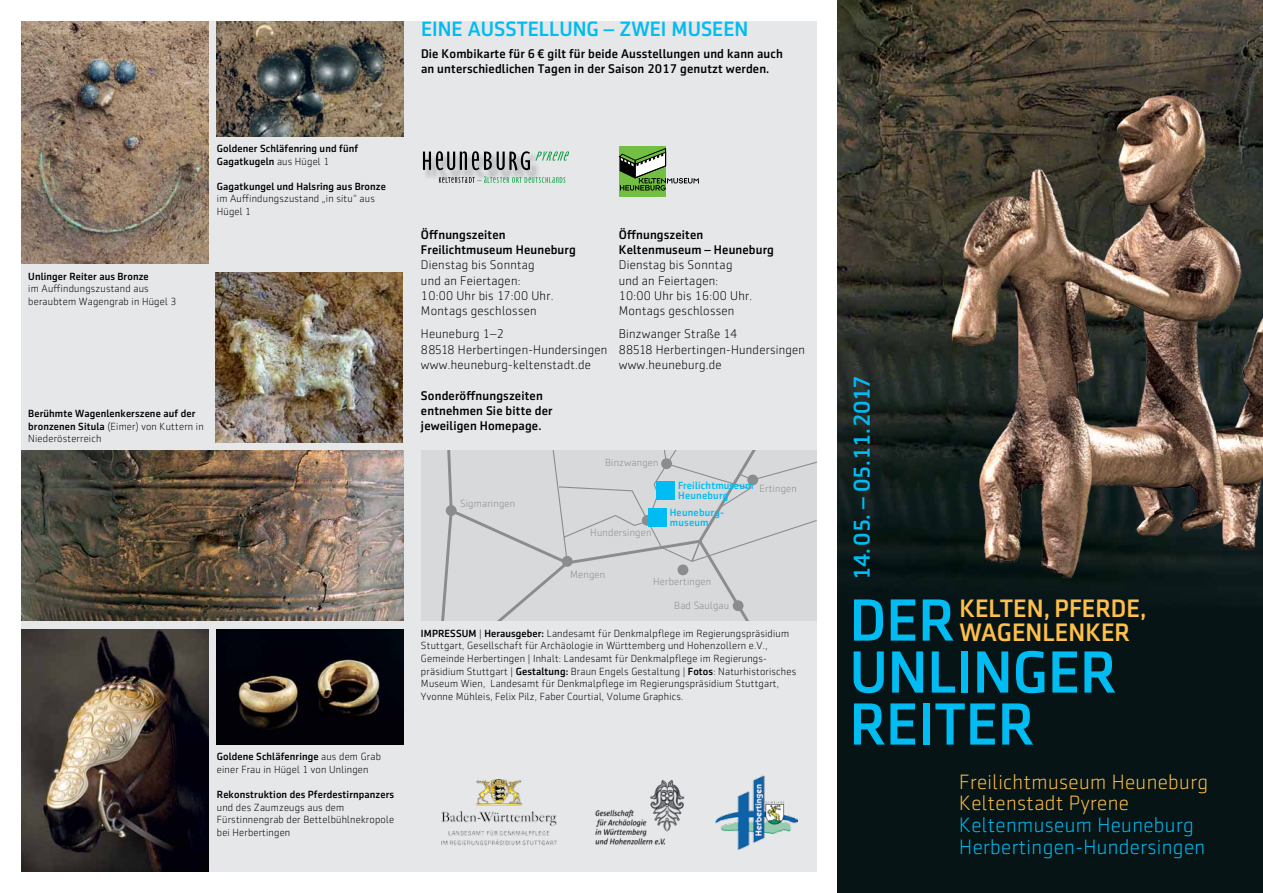
<style>
.page{position:relative;width:1263px;height:893px;background:#fff}
.page>*{position:absolute;margin:0;border:0;box-sizing:border-box;transform-origin:0 0}
.t1{font:500 60.15px/52.1px "Sentico Sans DT";color:#00bcf2}
.t2{font:500 25.5px/23.7px "Sentico Sans DT";color:#febf4b}
.t3{font:500 23.25px "Sentico Sans DT";letter-spacing:-.02em;color:#00bcf2}
.t4{font:300 21px/21.6px "Sentico Sans DT";letter-spacing:.02em;color:#00bcf2}
.t5{font:300 21px/21.6px "Sentico Sans DT";letter-spacing:.02em;color:#febf4b}
.t6{font:500 21px "Sentico Sans DT";color:#00bcf2}
.t7{font:300 12.75px/15.3px "Sentico Sans DT";letter-spacing:.02em;color:#000}
.t8{font:500 12.75px/15.3px "Sentico Sans DT";letter-spacing:.01em;color:#000}
.t9{font:300 10.5px/12.6px "Sentico Sans DT";letter-spacing:.02em;color:#000}
.t10{font:500 10.5px/12.6px "Sentico Sans DT";letter-spacing:.01em;color:#000}
.t11{font:300 10.5px "Sentico Sans DT";letter-spacing:.02em;color:#8a8c8e}
.t12{font:500 10.5px/10.5px "Sentico Sans DT";letter-spacing:.02em;color:#00bcf2}
.s1{font-weight:300}
.s2{font-weight:500}
</style>
<div class="page">
<div style="left:21px;top:21px;width:795px;height:851px;background:#e6e7e8"></div>
<img style="left:425px;top:170px;width:113px;height:9px">
<svg style="left:423px;top:151px;width:146px;height:19px"></svg>
<svg style="left:439px;top:176px;width:126px;height:7px"></svg>
<div style="left:421px;top:451px;width:395px;height:170px;background:#d7d9da"></div>
<svg style="left:441px;top:451px;width:308px;height:170px"></svg>
<svg style="left:549px;top:451px;width:267px;height:113px"></svg>
<div style="left:733px;top:600px;width:10px;height:11px;background:#8a8c8e;border-radius:50%"></div>
<div style="left:747px;top:474px;width:11px;height:11px;background:#8a8c8e;border-radius:50%"></div>
<div style="left:661px;top:458px;width:11px;height:11px;background:#8a8c8e;border-radius:50%"></div>
<div style="left:642px;top:515px;width:11px;height:11px;background:#8a8c8e;border-radius:50%"></div>
<div style="left:562px;top:556px;width:11px;height:11px;background:#8a8c8e;border-radius:50%"></div>
<div style="left:446px;top:505px;width:11px;height:11px;background:#8a8c8e;border-radius:50%"></div>
<div style="left:656px;top:481px;width:19px;height:19px;background:#00bcf2"></div>
<div style="left:648px;top:508px;width:19px;height:19px;background:#00bcf2"></div>
<div style="left:677px;top:564px;width:11px;height:11px;background:#8a8c8e;border-radius:50%"></div>
<img style="left:838px;top:0;width:425px;height:893px">
<img style="left:441px;top:780px;width:116px;height:66px">
<img style="left:595px;top:779px;width:90px;height:66px">
<img style="left:715px;top:776px;width:82px;height:74px">
<img style="left:944px;top:95px;width:319px;height:493px">
<div style="left:620px;top:146px;width:46px;height:50px;background:#72bf44"></div>
<svg style="left:618px;top:147px;width:81px;height:44px"></svg>
<img style="left:21px;top:451px;width:383px;height:170px">
<img style="left:217px;top:629px;width:187px;height:115px">
<img style="left:21px;top:629px;width:187px;height:243px">
<img style="left:217px;top:21px;width:187px;height:115px">
<img style="left:21px;top:21px;width:187px;height:243px">
<img style="left:215px;top:272px;width:187px;height:170px">
<h3 class="t6" style="left:421px;top:17px;width:329px">Eine Ausstellung – zwei Museen</h3>
<p class="t8" style="left:421px;top:45px;width:363px">Die Kombikarte für 6 € gilt für beide Ausstellungen und kann auch an unterschiedlichen Tagen in der Saison 2017 genutzt werden.</p>
<p class="t10" style="left:28px;top:270px;width:122px">Unlinger Reiter aus Bronze</p>
<p class="t9" style="left:28px;top:282px;width:149px">im Auffindungszustand aus beraubtem Wagengrab in Hügel 3</p>
<p class="t10" style="left:217px;top:142px;width:143px">Goldener Schläfenring und fünf<br>Gagatkugeln <span class="s1">aus Hügel 1</span></p>
<p class="t10" style="left:217px;top:180px;width:171px">Gagatkungel und Halsring aus Bronze</p>
<p class="t9" style="left:217px;top:193px;width:159px">im Auffindungszustand „in situ“ aus<br>Hügel 1</p>
<p class="t10" style="left:28px;top:407px;width:177px">Berühmte Wagenlenkerszene auf der bronzenen Situla <span class="s1">(Eimer) von Kuttern in<br>Niederösterreich</span></p>
<p class="t9" style="left:217px;top:750px;width:166px"><span class="s2">Goldene Schläfenringe</span> aus dem Grab einer Frau in Hügel 1 von Unlingen</p>
<p class="t10" style="left:217px;top:788px;width:179px">Rekonstruktion des Pferdestirnpanzers</p>
<p class="t9" style="left:217px;top:801px;width:179px">und des Zaumzeugs aus dem<br>Fürstinnengrab der Bettelbühlnekropole bei Herbertingen</p>
<p class="t8" style="left:421px;top:227px;width:156px">Öffnungszeiten<br>Freilichtmuseum Heuneburg</p>
<p class="t7" style="left:421px;top:258px;width:134px">Dienstag bis Sonntag und an Feiertagen:<br>10:00 Uhr bis 17:00 Uhr.<br>Montags geschlossen</p>
<p class="t7" style="left:421px;top:326px;width:188px">Heuneburg 1–2<br>88518 Herbertingen-Hundersingen www.heuneburg-keltenstadt.de</p>
<p class="t8" style="left:421px;top:387px;width:133px">Sonderöffnungszeiten entnehmen Sie bitte der jeweiligen Homepage.</p>
<p class="t8" style="left:619px;top:227px;width:157px">Öffnungszeiten<br>Keltenmuseum – Heuneburg</p>
<p class="t7" style="left:619px;top:258px;width:135px">Dienstag bis Sonntag und an Feiertagen:<br>10:00 Uhr bis 16:00 Uhr.<br>Montags geschlossen</p>
<p class="t7" style="left:619px;top:326px;width:188px">Binzwanger Straße 14<br>88518 Herbertingen-Hundersingen www.heuneburg.de</p>
<p class="t11" style="left:460px;top:498px;width:57px">Sigmaringen</p>
<p class="t11" style="left:605px;top:457px;width:55px">Binzwangen</p>
<p class="t12" style="left:678px;top:480px;width:77px">Freilichtmuseum<br>Heuneburg</p>
<p class="t11" style="left:759px;top:483px;width:39px">Ertingen</p>
<p class="t12" style="left:670px;top:507px;width:56px">Heuneburg&shy;museum</p>
<p class="t11" style="left:590px;top:527px;width:63px">Hundersingen</p>
<p class="t11" style="left:570px;top:569px;width:37px">Mengen</p>
<p class="t11" style="left:653px;top:576px;width:59px">Herbertingen</p>
<p class="t11" style="left:674px;top:600px;width:56px">Bad Saulgau</p>
<p class="t9" style="left:421px;top:627px;width:377px"><span class="s2">IMPRESSUM</span> | <span class="s2">Herausgeber:</span> Landesamt für Denkmalpflege im Regierungspräsidium Stuttgart, Gesellschaft für Archäologie in Württemberg und Hohenzollern e.V., Gemeinde Herbertingen | Inhalt: Landesamt für Denkmalpflege im Regierungs&shy;präsidium Stuttgart | <span class="s2">Gestaltung:</span> Braun Engels Gestaltung | <span class="s2">Fotos</span>: Naturhistorisches Museum Wien, Landesamt für Denkmalpflege im Regierungspräsidium Stuttgart, Yvonne Mühleis, Felix Pilz, Faber Courtial, Volume Graphics.</p>
<h3 class="t3" style="left:849px;top:580px;width:206px;rotate:-90deg">14.05. – 05.11.2017</h3>
<h2 class="t2" style="left:959px;top:596px;width:189px">KELTEN, PFERDE,<br>WAGENLENKER</h2>
<h1 class="t1" style="left:850px;top:594px;width:231px">Der<br>Unlinger<br>Reiter</h1>
<h3 class="t5" style="left:959px;top:771px;width:250px">Freilichtmuseum Heuneburg<br>Keltenstadt Pyrene</h3>
<h3 class="t4" style="left:959px;top:814px;width:247px">Keltenmuseum Heuneburg<br>Herbertingen-Hundersingen</h3>
</div>
